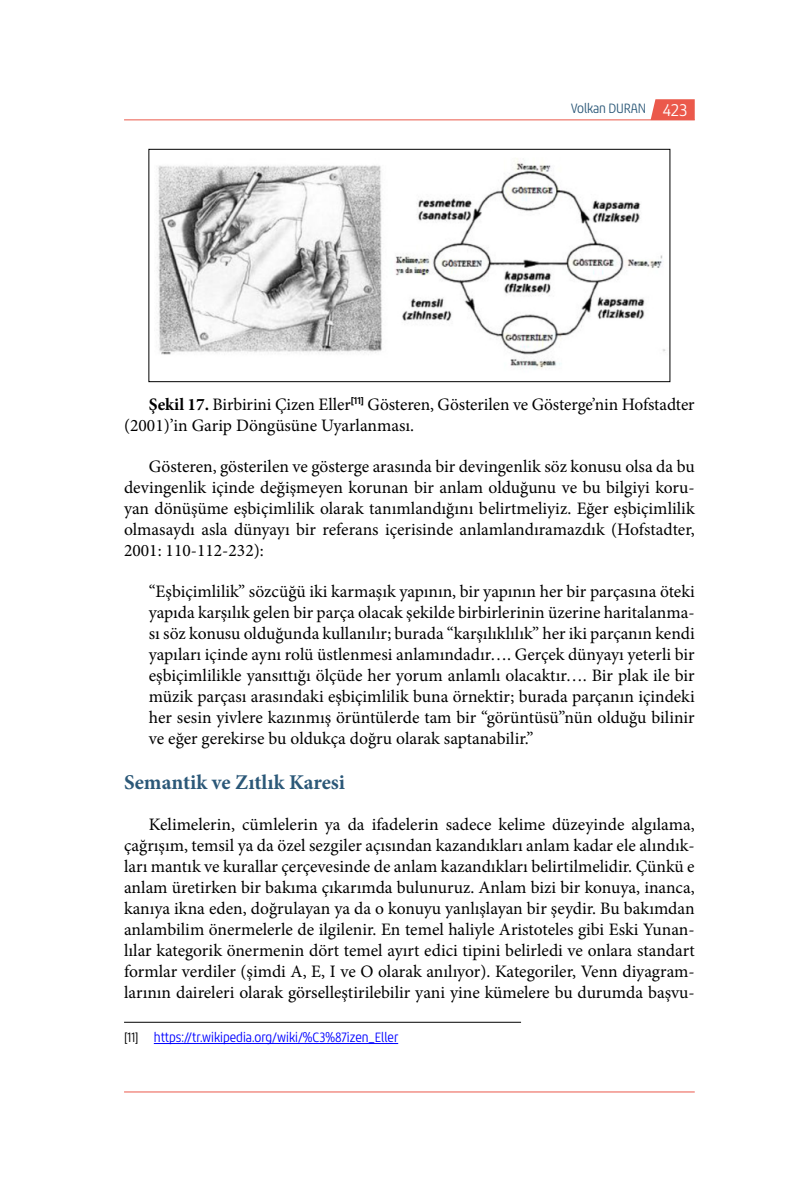
<style>
.page{position:relative;width:794px;height:1191px;background:#fff}
.page>*{position:absolute;margin:0;border:0;box-sizing:border-box;transform-origin:0 0}
.t1{font:700 21px "Minion Pro";letter-spacing:-.005em;color:#2b5878}
.t2{font:17.5px/21px "Minion Pro";letter-spacing:-.005em;color:#000;text-align:justify}
.t3{font:14px "Chypre Con Boo";color:#00f}
.t4{font:14px "Chypre Con Boo";letter-spacing:-.01em;color:#2b5878}
.s1{font-family:"Chypre Nor Boo";font-size:17.5px;color:#fff}
.s2{font-weight:700}
.s3{color:#000}
</style>
<div class="page">
<hr style="left:124px;top:1091px;width:570px;height:1px;background:#eb594b">
<svg style="left:650px;top:99px;width:44px;height:21px"></svg>
<hr style="left:124px;top:120px;width:570px;height:1px;background:#eb594b">
<hr style="left:124px;top:1021px;width:397px;height:1px;background:#000">
<hr style="left:154px;top:1043px;width:244px;height:1px;background:#00f">
<img style="left:157px;top:158px;width:509px;height:211px">
<div style="left:148px;top:149px;width:522px;height:233px;border:1px solid #000"></div>
<p class="t4" style="left:571px;top:100px;width:118px">Volkan DURAN <span class="s1">423</span></p>
<p class="t2" style="left:124px;top:394px;width:572px;text-indent:25px"><span class="s2">Şekil 17.</span> Birbirini Çizen Eller<sup>[11]</sup> Gösteren, Gösterilen ve Gösterge’nin Hofstadter (2001)’in Garip Döngüsüne Uyarlanması.</p>
<p class="t2" style="left:124px;top:456px;width:572px;text-indent:25px">Gösteren, gösterilen ve gösterge arasında bir devingenlik söz konusu olsa da bu devingenlik içinde değişmeyen korunan bir anlam olduğunu ve bu bilgiyi koru&shy;yan dönüşüme eşbiçimlilik olarak tanımlandığını belirtmeliyiz. Eğer eşbiçimlilik olmasaydı asla dünyayı bir referans içerisinde anlamlandıramazdık (Hofstadter, 2001: 110-112-232):</p>
<p class="t2" style="left:149px;top:581px;width:547px">“Eşbiçimlilik” sözcüğü iki karmaşık yapının, bir yapının her bir parçasına öteki yapıda karşılık gelen bir parça olacak şekilde birbirlerinin üzerine haritalanma&shy;sı söz konusu olduğunda kullanılır; burada “karşılıklılık” her iki parçanın kendi yapıları içinde aynı rolü üstlenmesi anlamındadır…. Gerçek dünyayı yeterli bir eşbiçimlilikle yansıttığı ölçüde her yorum anlamlı olacaktır…. Bir plak ile bir müzik parçası arasındaki eşbiçimlilik buna örnektir; burada parçanın içindeki her sesin yivlere kazınmış örüntülerde tam bir “görüntüsü”nün olduğu bilinir ve eğer gerekirse bu oldukça doğru olarak saptanabilir.”</p>
<p class="t1" style="left:124px;top:767px;width:222px">Semantik ve Zıtlık Karesi</p>
<p class="t2" style="left:124px;top:814px;width:572px;text-indent:25px">Kelimelerin, cümlelerin ya da ifadelerin sadece kelime düzeyinde algılama, çağrışım, temsil ya da özel sezgiler açısından kazandıkları anlam kadar ele alındık&shy;ları mantık ve kurallar çerçevesinde de anlam kazandıkları belirtilmelidir. Çünkü e anlam üretirken bir bakıma çıkarımda bulunuruz. Anlam bizi bir konuya, inanca, kanıya ikna eden, doğrulayan ya da o konuyu yanlışlayan bir şeydir. Bu bakımdan anlambilim önermelerle de ilgilenir. En temel haliyle Aristoteles gibi Eski Yunan&shy;lılar kategorik önermenin dört temel ayırt edici tipini belirledi ve onlara standart formlar verdiler (şimdi A, E, I ve O olarak anılıyor). Kategoriler, Venn diyagram&shy;larının daireleri olarak görselleştirilebilir yani yine kümelere bu durumda başvu-</p>
<p class="t3" style="left:124px;top:1029px;width:276px"><span class="s3">[11]</span> https://tr.wikipedia.org/wiki/%C3%87izen_Eller</p>
</div>
